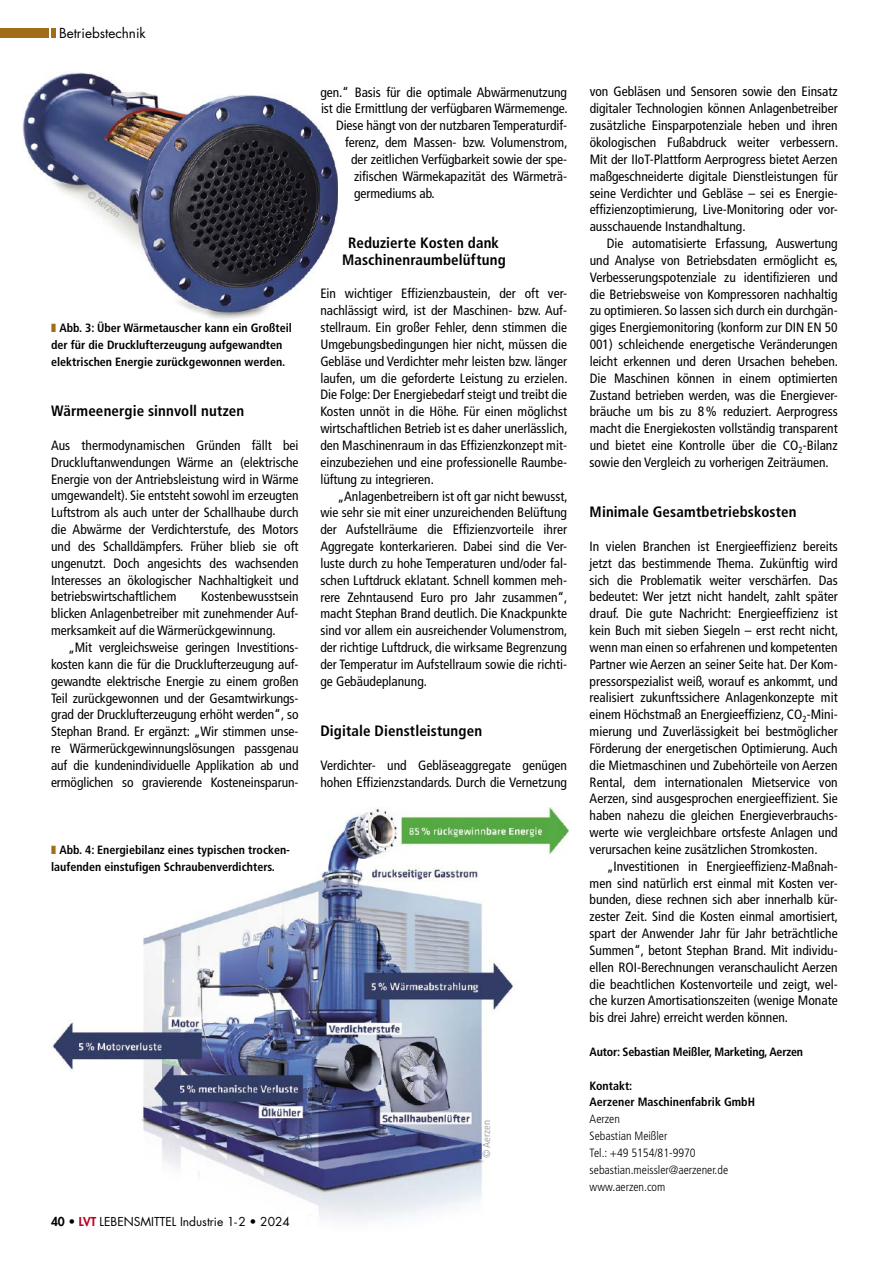
<style>
.page{position:relative;width:893px;height:1263px;background:#fff}
.page>*{position:absolute;margin:0;border:0;box-sizing:border-box;transform-origin:0 0}
.t1{font:700 condensed 15px/16.8px "Frutiger LT Std";letter-spacing:.01em;color:#000;text-align:center}
.t2{font:condensed 13.5px/16.8px "Frutiger LT Std";color:#000;text-align:justify}
.t3{font:13.5px "Futura Std";color:#000}
.t4{font:700 condensed 12px/16.8px "Frutiger LT Std";color:#000}
.t5{font:300 condensed 12px/16.8px "Frutiger LT Std";color:#000}
.t6{font:12px "Futura Std";color:#000}
.t7{font:condensed 10.5px "Frutiger LT Std";color:#aaa}
.s1{color:#a26d1b}
.s2{font-weight:800}
.s3{font-weight:800;color:#be0027}
</style>
<div class="page">
<img style="left:22px;top:72px;width:316px;height:247px">
<img style="left:51px;top:807px;width:517px;height:415px">
<hr style="left:51px;top:28px;width:4px;height:10px;background:#a26d1b">
<div style="left:0;top:28px;width:48px;height:10px;background:#a26d1b"></div>
<p class="t3" style="left:59px;top:24px;width:88px">Betriebstechnik</p>
<p class="t7" style="left:92px;top:188px;width:39px;rotate:35deg">© Aerzen</p>
<p class="t4" style="left:51px;top:320px;width:243px"><span class="s1">❚</span> Abb. 3: Über Wärmetauscher kann ein Großteil der für die Drucklufterzeugung aufgewandten elektrischen Energie zurückgewonnen werden.</p>
<p class="t1" style="left:51px;top:403px;width:195px">Wärmeenergie sinnvoll nutzen</p>
<p class="t2" style="left:51px;top:437px;width:249px">Aus thermodynamischen Gründen fällt bei Druckluftanwendungen Wärme an (elektrische Energie von der Antriebsleistung wird in Wärme umgewandelt). Sie entsteht sowohl im erzeugten Luftstrom als auch unter der Schallhaube durch die Abwärme der Verdichterstufe, des Motors und des Schalldämpfers. Früher blieb sie oft ungenutzt. Doch angesichts des wachsenden Interesses an ökologischer Nachhaltigkeit und betriebswirtschaftlichem</p>
<p class="t2" style="left:51px;top:588px;width:249px;text-indent:150px">Kostenbewusstsein blicken Anlagenbetreiber mit zunehmender Auf&shy;merksamkeit auf die Wärmerückgewinnung.</p>
<p class="t2" style="left:51px;top:639px;width:249px;text-indent:17px">„Mit vergleichsweise geringen Investitions&shy;kosten kann die für die Drucklufterzeugung auf&shy;gewandte elektrische Energie zu einem großen Teil zurückgewonnen und der Gesamtwirkungs&shy;grad der Drucklufterzeugung erhöht werden“, so Stephan Brand. Er ergänzt: „Wir stimmen unse&shy;re Wärmerückgewinnungslösungen passgenau auf die kundenindividuelle Applikation ab und ermöglichen so gravierende Kosteneinsparun-</p>
<p class="t2" style="left:320px;top:84px;width:248px">gen.“ Basis für die optimale Abwärmenutzung</p>
<p class="t2" style="left:321px;top:100px;width:248px">ist die Ermittlung der verfügbaren Wärmemenge.</p>
<p class="t2" style="left:336px;top:117px;width:232px">Diese hängt von der nutzbaren Temperaturdif-</p>
<p class="t2" style="left:345px;top:134px;width:224px">ferenz, dem Massen- bzw. Volumenstrom,</p>
<p class="t2" style="left:351px;top:151px;width:218px">der zeitlichen Verfügbarkeit sowie der spe-</p>
<p class="t2" style="left:354px;top:168px;width:214px">zifischen Wärmekapazität des Wärmeträ-</p>
<p class="t2" style="left:354px;top:185px;width:82px">germediums ab.</p>
<p class="t1" style="left:342px;top:234px;width:165px">Reduzierte Kosten dank<br>Maschinenraumbelüftung</p>
<p class="t2" style="left:320px;top:285px;width:249px">Ein wichtiger Effizienzbaustein, der oft ver&shy;nachlässigt wird, ist der Maschinen- bzw. Auf&shy;stellraum. Ein großer Fehler, denn stimmen die Umgebungsbedingungen hier nicht, müssen die Gebläse und Verdichter mehr leisten bzw. länger laufen, um die geforderte Leistung zu erzielen.<br>Die Folge: Der Energiebedarf steigt und treibt die Kosten unnöt in die Höhe. Für einen möglichst wirtschaftlichen Betrieb ist es daher unerlässlich, den Maschinenraum in das Effizienzkonzept mit&shy;einzubeziehen und eine professionelle Raumbe&shy;lüftung zu integrieren.</p>
<p class="t2" style="left:320px;top:487px;width:249px;text-indent:17px">„Anlagenbetreibern ist oft gar nicht bewusst, wie sehr sie mit einer unzureichenden Belüftung der Aufstellräume die Effizienzvorteile ihrer Aggregate konterkarieren. Dabei sind die Ver&shy;luste durch zu hohe Temperaturen und/oder fal&shy;schen Luftdruck eklatant. Schnell kommen meh&shy;rere Zehntausend Euro pro Jahr zusammen“, macht Stephan Brand deutlich. Die Knackpunkte sind vor allem ein ausreichender Volumenstrom, der richtige Luftdruck, die wirksame Begrenzung der Temperatur im Aufstellraum sowie die richti&shy;ge Gebäudeplanung.</p>
<p class="t1" style="left:320px;top:722px;width:163px">Digitale Dienstleistungen</p>
<p class="t2" style="left:320px;top:757px;width:248px">Verdichter- und Gebläseaggregate genügen hohen Effizienzstandards. Durch die Vernetzung</p>
<p class="t4" style="left:51px;top:841px;width:240px"><span class="s1">❚</span> Abb. 4: Energiebilanz eines typischen trocken&shy;laufenden einstufigen Schraubenverdichters.</p>
<p class="t6" style="left:51px;top:1214px;width:240px"><span class="s2">40 •</span> <span class="s3">LVT</span> LEBENSMITTEL Industrie 1-2 • 2024</p>
<p class="t7" style="left:481px;top:1158px;width:39px;rotate:-90deg">© Aerzen</p>
<p class="t2" style="left:590px;top:84px;width:250px">von Gebläsen und Sensoren sowie den Einsatz digitaler Technologien können Anlagenbetreiber zusätzliche Einsparpotenziale heben und ihren ökologischen Fußabdruck weiter verbessern.<br>Mit der IIoT-Plattform Aerprogress bietet Aerzen maßgeschneiderte digitale Dienstleistungen für seine Verdichter und Gebläse – sei es Energie&shy;effizienzoptimierung, Live-Monitoring oder vor&shy;ausschauende Instandhaltung.</p>
<p class="t2" style="left:590px;top:235px;width:250px;text-indent:17px">Die automatisierte Erfassung, Auswertung und Analyse von Betriebsdaten ermöglicht es, Verbesserungspotenziale zu identifizieren und die Betriebsweise von Kompressoren nachhaltig zu optimieren. So lassen sich durch ein durchgän&shy;giges Energiemonitoring (konform zur DIN EN 50<br>001) schleichende energetische Veränderungen leicht erkennen und deren Ursachen beheben.<br>Die Maschinen können in einem optimierten Zustand betrieben werden, was die Energiever&shy;bräuche um bis zu 8% reduziert. Aerprogress macht die Energiekosten vollständig transparent und bietet eine Kontrolle über die CO<sub>2</sub>-Bilanz sowie den Vergleich zu vorherigen Zeiträumen.</p>
<p class="t1" style="left:590px;top:504px;width:208px">Minimale Gesamtbetriebskosten</p>
<p class="t2" style="left:590px;top:538px;width:250px">In vielen Branchen ist Energieeffizienz bereits jetzt das bestimmende Thema. Zukünftig wird sich die Problematik weiter verschärfen. Das bedeutet: Wer jetzt nicht handelt, zahlt später drauf. Die gute Nachricht: Energieeffizienz ist kein Buch mit sieben Siegeln – erst recht nicht, wenn man einen so erfahrenen und kompetenten Partner wie Aerzen an seiner Seite hat. Der Kom&shy;pressorspezialist weiß, worauf es ankommt, und realisiert zukunftssichere Anlagenkonzepte mit einem Höchstmaß an Energieeffizienz, CO<sub>2</sub>-Mini&shy;mierung und Zuverlässigkeit bei bestmöglicher Förderung der energetischen Optimierung. Auch die Mietmaschinen und Zubehörteile von Aerzen Rental, dem internationalen Mietservice von Aerzen, sind ausgesprochen energieeffizient. Sie haben nahezu die gleichen Energieverbrauchs&shy;werte wie vergleichbare ortsfeste Anlagen und verursachen keine zusätzlichen Stromkosten.</p>
<p class="t2" style="left:590px;top:858px;width:250px;text-indent:17px">„Investitionen in Energieeffizienz-Maßnah&shy;men sind natürlich erst einmal mit Kosten ver&shy;bunden, diese rechnen sich aber innerhalb kür&shy;zester Zeit. Sind die Kosten einmal amortisiert, spart der Anwender Jahr für Jahr beträchtliche Summen“, betont Stephan Brand. Mit individu&shy;ellen ROI-Berechnungen veranschaulicht Aerzen die beachtlichen Kostenvorteile und zeigt, wel&shy;che kurzen Amortisationszeiten (wenige Monate bis drei Jahre) erreicht werden können.</p>
<p class="t4" style="left:590px;top:1043px;width:215px">Autor: Sebastian Meißler, Marketing, Aerzen</p>
<p class="t4" style="left:590px;top:1077px;width:167px">Kontakt:<br>Aerzener Maschinenfabrik GmbH</p>
<p class="t5" style="left:590px;top:1111px;width:140px">Aerzen<br>Sebastian Meißler<br>Tel.: +49 5154/81-9970 sebastian.meissler@aerzener.de www.aerzen.com</p>
</div>
